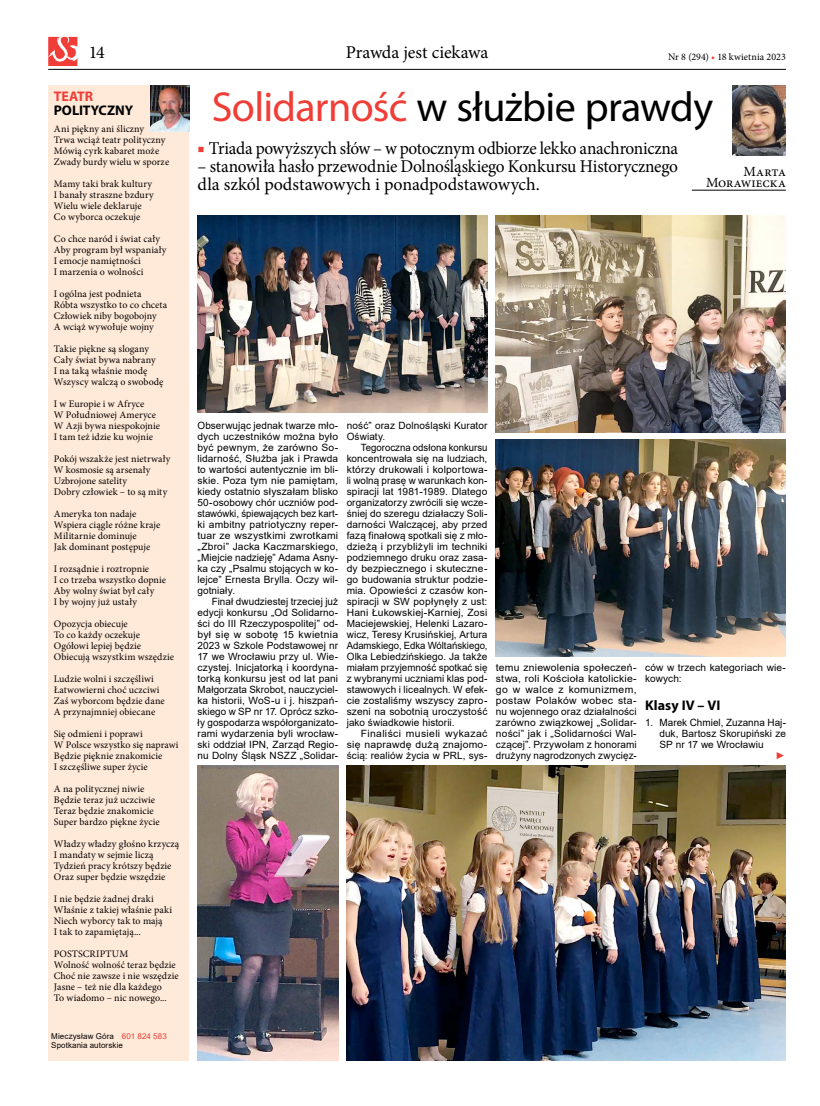
<style>
.page{position:relative;width:820px;height:1106px;background:#fff}
.page>*{position:absolute;margin:0;border:0;box-sizing:border-box;transform-origin:0 0}
.t1{font:42px "Myriad Pro";letter-spacing:-.015em;color:#000}
.t2{font:18px/18px "Minion Pro";letter-spacing:-.015em;color:#000;scale:.96 1}
.t3{font:18px "Minion Pro";letter-spacing:-.015em;color:#000}
.t4{font:700 14px "Myriad Pro";color:#000}
.t5{font:14px/11px "Minion Pro";letter-spacing:-.005em;color:#000;text-align:right}
.t6{font:700 14px "Myriad Pro";letter-spacing:-.01em;color:#f13d37}
.t7{font:10px/11px "Minion Pro";letter-spacing:.005em;color:#000}
.t8{font:10px/11px "Arial";letter-spacing:.01em;color:#000;text-align:justify}
.t9{font:10px/11px "Arial";letter-spacing:.01em;color:#000;text-align:justify;scale:.96 1}
.t10{font:10px/11px "Arial";letter-spacing:.01em;color:#000;text-align:justify;scale:1.04 1}
.t11{font:italic 10px "Arial";color:#f13d37}
.t12{font:8px/8.8px "Arial";letter-spacing:.015em;color:#000}
.s1{color:#f13d37}
</style>
<div class="page">
<div style="left:48px;top:85px;width:141px;height:975px;background:#ffe9d8"></div>
<img style="left:150px;top:85px;width:39px;height:47px">
<hr style="left:691px;top:190px;width:94px;height:1px;background:#000">
<img style="left:732px;top:85px;width:53px;height:71px">
<img style="left:197px;top:215px;width:290px;height:198px">
<img style="left:346px;top:765px;width:439px;height:295px">
<img style="left:197px;top:765px;width:141px;height:295px">
<img style="left:495px;top:439px;width:290px;height:218px">
<img style="left:495px;top:215px;width:290px;height:218px">
<hr style="left:48px;top:69px;width:737px;height:1px;background:#000">
<svg style="left:48px;top:37px;width:29px;height:29px"></svg>
<h2 class="t3" style="left:89px;top:40px;width:18px">14</h2>
<h2 class="t3" style="left:345px;top:40px;width:144px">Prawda jest ciekawa</h2>
<p class="t7" style="left:667px;top:52px;width:119px">Nr 8 (294) <span class="s1">•</span> 18 kwietnia 2023</p>
<h3 class="t6" style="left:54px;top:87px;width:41px">TEATR</h3>
<h3 class="t4" style="left:54px;top:101px;width:81px">POLITYCZNY</h3>
<p class="t7" style="left:54px;top:123px;width:117px">Ani piękny ani śliczny<br>Trwa wciąż teatr polityczny<br>Mówią cyrk kabaret może<br>Zwady burdy wielu w sporze</p>
<p class="t7" style="left:54px;top:178px;width:101px">Mamy taki brak kultury<br>I banały straszne bzdury<br>Wielu wiele deklaruje<br>Co wyborca oczekuje</p>
<p class="t7" style="left:54px;top:233px;width:114px">Co chce naród i świat cały<br>Aby program był wspaniały<br>I emocje namiętności<br>I marzenia o wolności</p>
<p class="t7" style="left:54px;top:288px;width:115px">I ogólna jest podnieta<br>Róbta wszystko to co chceta<br>Człowiek niby bogobojny<br>A wciąż wywołuje wojny</p>
<p class="t7" style="left:54px;top:343px;width:111px">Takie piękne są slogany<br>Cały świat bywa nabrany<br>I na taką właśnie modę<br>Wszyscy walczą o swobodę</p>
<p class="t7" style="left:54px;top:398px;width:108px">I w Europie i w Afryce<br>W Południowej Ameryce<br>W Azji bywa niespokojnie<br>I tam też idzie ku wojnie</p>
<p class="t7" style="left:54px;top:453px;width:118px">Pokój wszakże jest nietrwały<br>W kosmosie są arsenały<br>Uzbrojone satelity<br>Dobry człowiek – to są mity</p>
<p class="t7" style="left:54px;top:508px;width:108px">Ameryka ton nadaje<br>Wspiera ciągle różne kraje<br>Militarnie dominuje<br>Jak dominant postępuje</p>
<p class="t7" style="left:54px;top:563px;width:114px">I rozsądnie i roztropnie<br>I co trzeba wszystko dopnie<br>Aby wolny świat był cały<br>I by wojny już ustały</p>
<p class="t7" style="left:54px;top:618px;width:121px">Opozycja obiecuje<br>To co każdy oczekuje<br>Ogółowi lepiej będzie<br>Obiecują wszystkim wszędzie</p>
<p class="t7" style="left:54px;top:673px;width:112px">Ludzie wolni i szczęśliwi<br>Łatwowierni choć uczciwi<br>Zaś wyborcom będzie dane<br>A przynajmniej obiecane</p>
<p class="t7" style="left:54px;top:728px;width:126px">Się odmieni i poprawi<br>W Polsce wszystko się naprawi<br>Będzie pięknie znakomicie<br>I szczęśliwe super życie</p>
<p class="t7" style="left:54px;top:783px;width:107px">A na politycznej niwie<br>Będzie teraz już uczciwie<br>Teraz będzie znakomicie<br>Super bardzo piękne życie</p>
<p class="t7" style="left:54px;top:838px;width:127px">Władzy władzy głośno krzyczą<br>I mandaty w sejmie liczą<br>Tydzień pracy krótszy będzie<br>Oraz super będzie wszędzie</p>
<p class="t7" style="left:54px;top:893px;width:120px">I nie będzie żadnej draki<br>Właśnie z takiej właśnie paki<br>Niech wyborcy tak to mają<br>I tak to zapamiętają...</p>
<p class="t7" style="left:54px;top:948px;width:126px">POSTSCRIPTUM<br>Wolność wolność teraz będzie<br>Choć nie zawsze i nie wszędzie<br>Jasne – też nie dla każdego<br>To wiadomo – nic nowego...</p>
<p class="t12" style="left:51px;top:1031px;width:117px">Mieczysław Góra <span class="s1">601 824 583<br></span>Spotkania autorskie</p>
<h1 class="t1" style="left:211px;top:81px;width:503px"><span class="s1">Solidarność</span> w służbie prawdy</h1>
<h2 class="t2" style="left:197px;top:139px;width:502px"><span class="s1">■</span> Triada powyższych słów – w potocznym odbiorze lekko anachroniczna</h2>
<h2 class="t2" style="left:197px;top:157px;width:502px">– stanowiła hasło przewodnie Dolnośląskiego Konkursu Historycznego dla szkól podstawowych i ponadpodstawowych.</h2>
<h3 class="t5" style="left:705px;top:166px;width:81px">Marta<br>Morawiecka</h3>
<p class="t8" style="left:197px;top:420px;width:142px">Obserwując jednak twarze mło&shy;dych uczestników można było być pewnym, że zarówno So&shy;lidarność, Służba jak i Prawda to wartości autentycznie im bli&shy;skie. Poza tym nie pamiętam, kiedy ostatnio słyszałam blisko 50-osobowy chór uczniów pod&shy;stawówki, śpiewających bez kart&shy;ki ambitny patriotyczny reper&shy;tuar ze wszystkimi zwrotkami „Zbroi” Jacka Kaczmarskiego, „Miejcie nadzieję” Adama Asny&shy;ka czy „Psalmu stojących w ko&shy;lejce” Ernesta Brylla. Oczy wil&shy;gotniały.</p>
<p class="t8" style="left:197px;top:596px;width:142px;text-indent:14px">Finał dwudziestej trzeciej już edycji konkursu „Od Solidarno&shy;ści do III Rzeczypospolitej” od&shy;był się w sobotę 15 kwietnia 2023 w Szkole Podstawowej nr 17 we Wrocławiu przy ul. Wie&shy;czystej. Inicjatorką i koordyna&shy;torką konkursu jest od lat pani Małgorzata Skrobot, nauczyciel&shy;ka historii, WoS-u i j. hiszpań&shy;skiego w SP nr 17. Oprócz szko&shy;ły gospodarza współorganizato&shy;rami wydarzenia byli wrocław&shy;ski oddział IPN, Zarząd Regio&shy;nu Dolny Śląsk NSZZ „Solidar-</p>
<p class="t8" style="left:346px;top:420px;width:142px">ność” oraz Dolnośląski Kurator<br>Oświaty.</p>
<p class="t9" style="left:346px;top:442px;width:148px;text-indent:14px">Tegoroczna odsłona konkursu koncentrowała się na ludziach, którzy drukowali i kolportowa&shy;li wolną prasę w warunkach kon&shy;spiracji lat 1981-1989. Dlatego organizatorzy zwrócili się wcze&shy;śniej do szeregu działaczy Soli&shy;darności Walczącej, aby przed fazą finałową spotkali się z mło&shy;dzieżą i przybliżyli im techniki podziemnego druku oraz zasa&shy;dy bezpiecznego i skuteczne&shy;go budowania struktur podzie&shy;mia. Opowieści z czasów kon&shy;spiracji w SW popłynęły z ust:<br>Hani Łukowskiej-Karniej, Zosi Maciejewskiej, Helenki Lazaro&shy;wicz, Teresy Krusińskiej, Artura Adamskiego, Edka Wóltańskiego, Olka Lebiedzińskiego. Ja także miałam przyjemność spotkać się z wybranymi uczniami klas pod&shy;stawowych i licealnych. W efek&shy;cie zostaliśmy wszyscy zapro&shy;szeni na sobotnią uroczystość jako świadkowie historii.</p>
<p class="t10" style="left:346px;top:728px;width:137px;text-indent:14px">Finaliści musieli wykazać się naprawdę dużą znajomo&shy;ścią: realiów życia w PRL, sys-</p>
<p class="t10" style="left:495px;top:662px;width:137px">temu zniewolenia społeczeń&shy;stwa, roli Kościoła katolickie&shy;go w walce z komunizmem, postaw Polaków wobec sta&shy;nu wojennego oraz działalności zarówno związkowej „Solidar&shy;ności” jak i „Solidarności Wal&shy;czącej”. Przywołam z honorami drużyny nagrodzonych zwycięz-</p>
<p class="t8" style="left:645px;top:662px;width:142px">ców w trzech kategoriach wie&shy;kowych:</p>
<h3 class="t4" style="left:645px;top:696px;width:77px">Klasy IV – VI</h3>
<p class="t8" style="left:659px;top:717px;width:128px;text-indent:-14px">1. Marek Chmiel, Zuzanna Haj&shy;duk, Bartosz Skorupiński ze SP nr 17 we Wrocławiu</p>
<p class="t11" style="left:775px;top:749px;width:11px">►</p>
</div>
